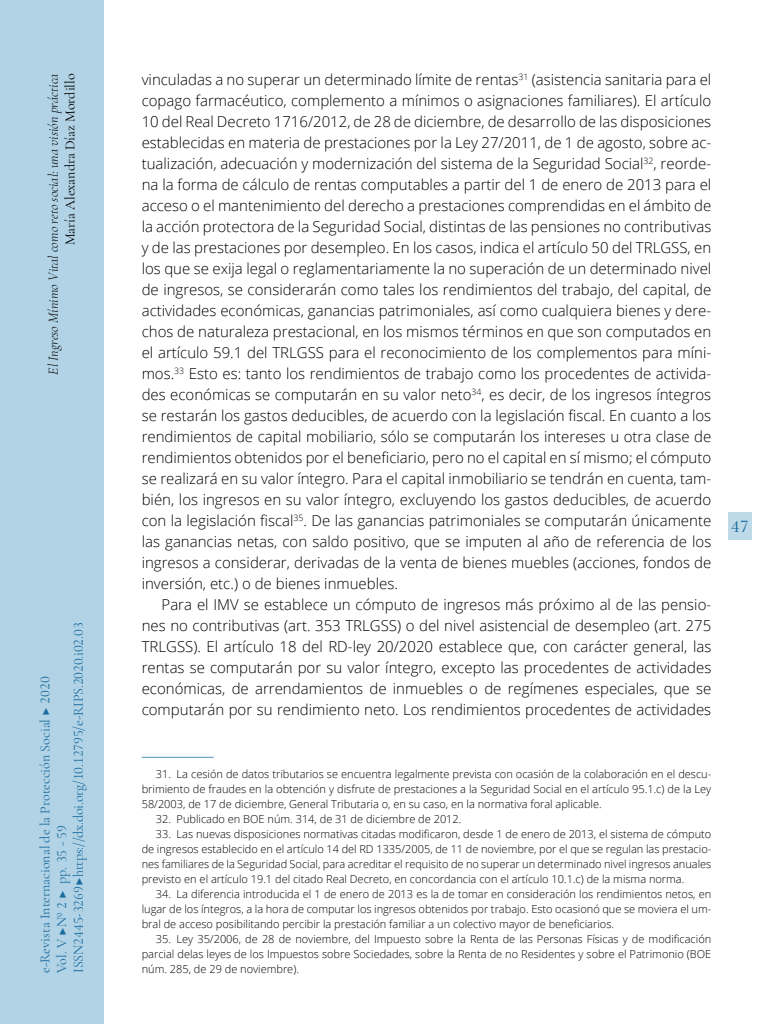
<style>
.page{position:relative;width:768px;height:1024px;background:#fff}
.page>*{position:absolute;margin:0;border:0;box-sizing:border-box;transform-origin:0 0}
.t1{font:500 18px "Cormorant Garamond";color:#1b6b9f}
._00_bsc{font:300 15px/21px "Open Sans";color:#000;text-align:justify}
.t2{font:14px/16.8px "Cormorant Garamond";color:#1b6b9f}
.t3{font:italic 300 14px "Cormorant Garamond";color:#000}
.t4{font:14px "Cormorant Garamond";color:#000}
.zz_notas{font:300 11px/15px "Open Sans";color:#000;text-align:justify}
</style>
<div class="page">
<hr style="left:142px;top:757px;width:72px;height:1px;background:#4b94b9">
<div style="left:0;top:0;width:103px;height:1024px;background:#b1d3e5"></div>
<div style="left:728px;top:512px;width:23px;height:28px;background:#bedae8"></div>
<p class="t3" style="left:45px;top:375px;width:302px;rotate:-90deg">El Ingreso Mínimo Vital como reto social: una visión práctica</p>
<p class="t4" style="left:62px;top:245px;width:173px;rotate:-90deg">María Alexandra Díaz Mordillo</p>
<p class="t2" style="left:36px;top:973px;width:352px;rotate:-90deg">e-Revista Internacional de la Protección Social ▶ 2020<br>Vol. V ▶Nº 2 ▶ pp. 35 - 59<br>ISSN 2445-3269 ▶ https://dx.doi.org/10.12795/e-RIPS.2020.i02.03</p>
<p class="_00_bsc" style="left:142px;top:69px;width:571px">vinculadas a no superar un determinado límite de rentas<sup>31</sup> (asistencia sanitaria para el copago farmacéutico, complemento a mínimos o asignaciones familiares). El artículo 10 del Real Decreto 1716/2012, de 28 de diciembre, de desarrollo de las disposiciones establecidas en materia de prestaciones por la Ley 27/2011, de 1 de agosto, sobre ac&shy;tualización, adecuación y modernización del sistema de la Seguridad Social<sup>32</sup>, reorde&shy;na la forma de cálculo de rentas computables a partir del 1 de enero de 2013 para el acceso o el mantenimiento del derecho a prestaciones comprendidas en el ámbito de la acción protectora de la Seguridad Social, distintas de las pensiones no contributivas y de las prestaciones por desempleo. En los casos, indica el artículo 50 del TRLGSS, en los que se exija legal o reglamentariamente la no superación de un determinado nivel de ingresos, se considerarán como tales los rendimientos del trabajo, del capital, de actividades económicas, ganancias patrimoniales, así como cualquiera bienes y dere&shy;chos de naturaleza prestacional, en los mismos términos en que son computados en el artículo 59.1 del TRLGSS para el reconocimiento de los complementos para míni&shy;mos.<sup>33</sup> Esto es: tanto los rendimientos de trabajo como los procedentes de activida&shy;des económicas se computarán en su valor neto<sup>34</sup>, es decir, de los ingresos íntegros se restarán los gastos deducibles, de acuerdo con la legislación fiscal. En cuanto a los rendimientos de capital mobiliario, sólo se computarán los intereses u otra clase de rendimientos obtenidos por el beneficiario, pero no el capital en sí mismo; el cómputo se realizará en su valor íntegro. Para el capital inmobiliario se tendrán en cuenta, tam&shy;bién, los ingresos en su valor íntegro, excluyendo los gastos deducibles, de acuerdo con la legislación fiscal<sup>35</sup>. De las ganancias patrimoniales se computarán únicamente las ganancias netas, con saldo positivo, que se imputen al año de referencia de los ingresos a considerar, derivadas de la venta de bienes muebles (acciones, fondos de inversión, etc.) o de bienes inmuebles.</p>
<p class="_00_bsc" style="left:142px;top:594px;width:571px;text-indent:20px">Para el IMV se establece un cómputo de ingresos más próximo al de las pensio&shy;nes no contributivas (art. 353 TRLGSS) o del nivel asistencial de desempleo (art. 275<br>TRLGSS). El artículo 18 del RD-ley 20/2020 establece que, con carácter general, las rentas se computarán por su valor íntegro, excepto las procedentes de actividades económicas, de arrendamientos de inmuebles o de regímenes especiales, que se computarán por su rendimiento neto. Los rendimientos procedentes de actividades</p>
<p class="zz_notas" style="left:142px;top:766px;width:571px;text-indent:14px">31. La cesión de datos tributarios se encuentra legalmente prevista con ocasión de la colaboración en el descu&shy;brimiento de fraudes en la obtención y disfrute de prestaciones a la Seguridad Social en el artículo 95.1.c) de la Ley 58/2003, de 17 de diciembre, General Tributaria o, en su caso, en la normativa foral aplicable.</p>
<p class="zz_notas" style="left:156px;top:811px;width:307px">32. Publicado en BOE núm. 314, de 31 de diciembre de 2012.</p>
<p class="zz_notas" style="left:142px;top:826px;width:571px;text-indent:14px">33. Las nuevas disposiciones normativas citadas modificaron, desde 1 de enero de 2013, el sistema de cómputo de ingresos establecido en el artículo 14 del RD 1335/2005, de 11 de noviembre, por el que se regulan las prestacio&shy;nes familiares de la Seguridad Social, para acreditar el requisito de no superar un determinado nivel ingresos anuales previsto en el artículo 19.1 del citado Real Decreto, en concordancia con el artículo 10.1.c) de la misma norma.</p>
<p class="zz_notas" style="left:142px;top:886px;width:571px;text-indent:14px">34. La diferencia introducida el 1 de enero de 2013 es la de tomar en consideración los rendimientos netos, en lugar de los íntegros, a la hora de computar los ingresos obtenidos por trabajo. Esto ocasionó que se moviera el um&shy;bral de acceso posibilitando percibir la prestación familiar a un colectivo mayor de beneficiarios.</p>
<p class="zz_notas" style="left:142px;top:931px;width:571px;text-align:right">35. Ley 35/2006, de 28 de noviembre, del Impuesto sobre la Renta de las Personas Físicas y de modificación parcial delas leyes de los Impuestos sobre Sociedades, sobre la Renta de no Residentes y sobre el Patrimonio (BOE</p>
<p class="zz_notas" style="left:142px;top:961px;width:159px">núm. 285, de 29 de noviembre).</p>
<p class="t1" style="left:731px;top:515px;width:19px">47</p>
</div>
